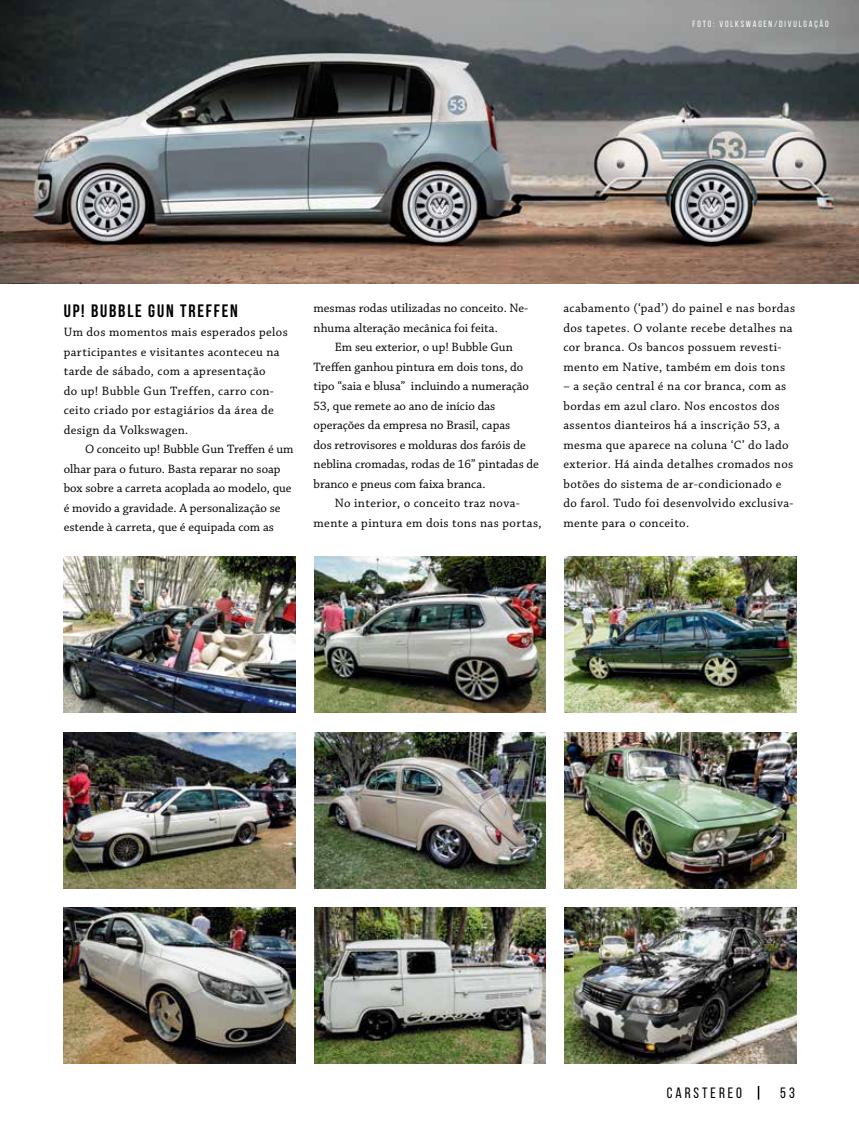
<style>
.page{position:relative;width:859px;height:1131px;background:#fff}
.page>*{position:absolute;margin:0;border:0;box-sizing:border-box;transform-origin:0 0}
.t1{font:700 18px "Bebas Neue";letter-spacing:.1em;color:#000}
.t2{font:15px "Bebas Neue";letter-spacing:.2em;color:#000}
.t3{font:12.75px/19.5px "Chaparral Pro";letter-spacing:.025em;color:#000}
.t4{font:12.75px/19.5px "Chaparral Pro";color:#000}
.t5{font:9px "Bebas Neue";letter-spacing:.2em;color:#fff}
</style>
<div class="page">
<img style="left:0;top:0;width:859px;height:284px">
<svg style="left:758px;top:1086px;width:1px;height:14px"></svg>
<img style="left:64px;top:557px;width:232px;height:156px">
<img style="left:314px;top:557px;width:232px;height:156px">
<img style="left:564px;top:557px;width:232px;height:156px">
<img style="left:64px;top:732px;width:232px;height:156px">
<img style="left:64px;top:908px;width:232px;height:156px">
<img style="left:314px;top:732px;width:232px;height:156px">
<img style="left:314px;top:908px;width:232px;height:156px">
<img style="left:564px;top:732px;width:232px;height:156px">
<img style="left:564px;top:908px;width:232px;height:156px">
<p class="t5" style="left:693px;top:19px;width:138px">FOTO: VOLKSWAGEN/DIVULGAÇÃO</p>
<h1 class="t1" style="left:64px;top:300px;width:176px">UP! BUBBLE GUN TREFFEN</h1>
<p class="t3" style="left:64px;top:323px;width:226px">Um dos momentos mais esperados pelos participantes e visitantes aconteceu na tarde de sábado, com a apresentação<br>do up! Bubble Gun Treffen, carro con&shy;ceito criado por estagiários da área de design da Volkswagen.</p>
<p class="t4" style="left:64px;top:440px;width:231px;text-indent:21px">O conceito up! Bubble Gun Treffen é um olhar para o futuro. Basta reparar no soap box sobre a carreta acoplada ao modelo, que é movido a gravidade. A personalização se estende à carreta, que é equipada com as</p>
<p class="t4" style="left:314px;top:299px;width:216px">mesmas rodas utilizadas no conceito. Ne&shy;nhuma alteração mecânica foi feita.</p>
<p class="t4" style="left:314px;top:338px;width:227px;text-indent:21px">Em seu exterior, o up! Bubble Gun Treffen ganhou pintura em dois tons, do tipo “saia e blusa” incluindo a numeração 53, que remete ao ano de início das operações da empresa no Brasil, capas<br>dos retrovisores e molduras dos faróis de neblina cromadas, rodas de 16” pintadas de branco e pneus com faixa branca.</p>
<p class="t3" style="left:314px;top:494px;width:230px;text-align:center">No interior, o conceito traz nova-<br>mente a pintura em dois tons nas portas,</p>
<p class="t3" style="left:563px;top:299px;width:233px">acabamento (‘pad’) do painel e nas bordas dos tapetes. O volante recebe detalhes na cor branca. Os bancos possuem revesti&shy;mento em Native, também em dois tons</p>
<p class="t3" style="left:563px;top:377px;width:232px">– a seção central é na cor branca, com as bordas em azul claro. Nos encostos dos assentos dianteiros há a inscrição 53, a mesma que aparece na coluna ‘C’ do lado exterior. Há ainda detalhes cromados nos botões do sistema de ar-condicionado e do farol. Tudo foi desenvolvido exclusiva&shy;mente para o conceito.</p>
<p class="t2" style="left:667px;top:1085px;width:77px">CARSTEREO</p>
<p class="t2" style="left:780px;top:1085px;width:16px">53</p>
</div>
